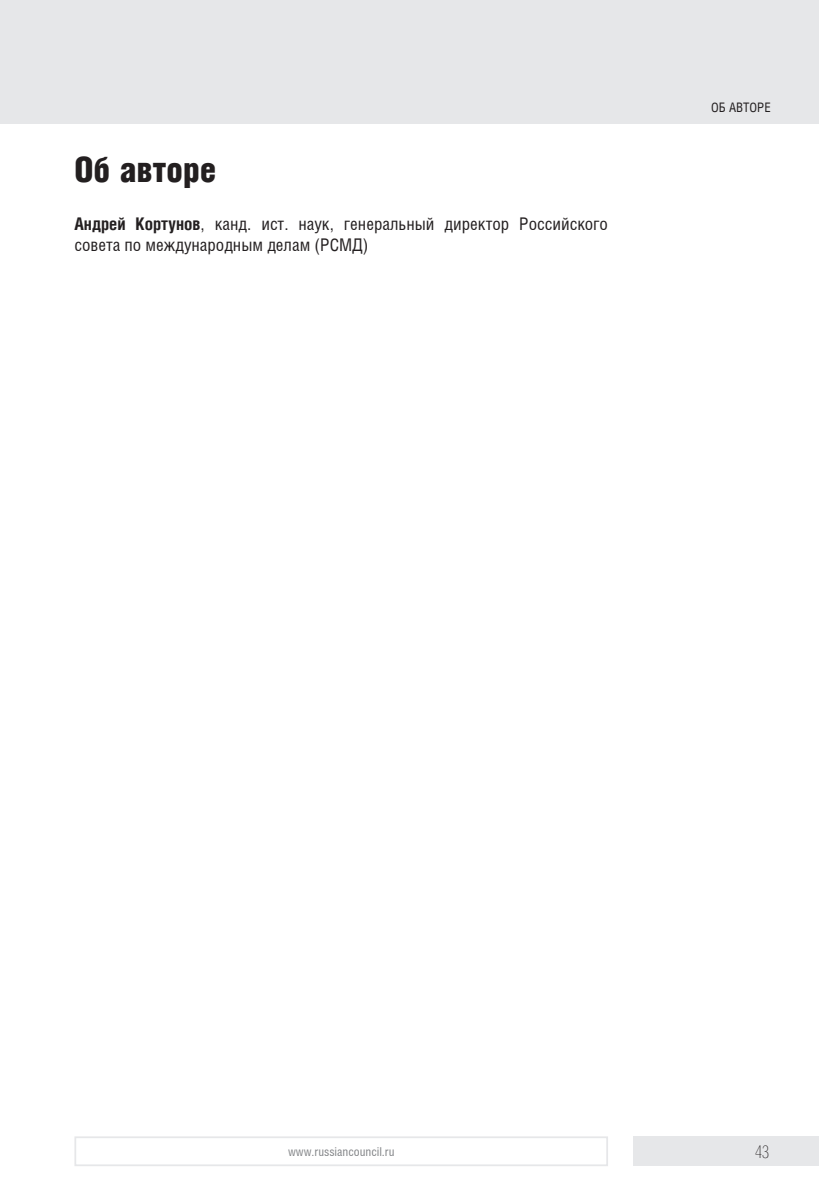
<style>
.page{position:relative;width:819px;height:1191px;background:#fff}
.page>*{position:absolute;margin:0;border:0;box-sizing:border-box;transform-origin:0 0}
.Название_материала{font:900 35px "Helios Cond";color:#231f20}
.Основной_текст{font:17.5px/21px "Helios Cond";color:#231f20}
.t1{font:17.5px "Helios Cond Thin C";color:#231f20}
.Kolontitul_X_X{font:13.12px "Helios Cond";color:#231f20}
.t2{font:12.25px "Helios Cond";color:#808285}
.s1{font-weight:700}
</style>
<div class="page">
<div style="left:0;top:0;width:819px;height:124px;background:#e6e7e9"></div>
<div style="left:632px;top:1136px;width:187px;height:30px;background:#e6e7e9"></div>
<div style="left:74px;top:1136px;width:534px;height:30px;border:2px solid #e6e7e9"></div>
<p class="Название_материала" style="left:74px;top:151px;width:143px">Об авторе</p>
<p class="Основной_текст" style="left:74px;top:212px;width:535px"><span class="s1">Андрей Кортунов</span>, канд. ист. наук, генеральный директор Российского совета по международным делам (РСМД)</p>
<p class="Kolontitul_X_X" style="left:711px;top:100px;width:61px">ОБ АВТОРЕ</p>
<p class="t2" style="left:288px;top:1144px;width:108px">www.russiancouncil.ru</p>
<p class="t1" style="left:755px;top:1142px;width:16px">43</p>
</div>
